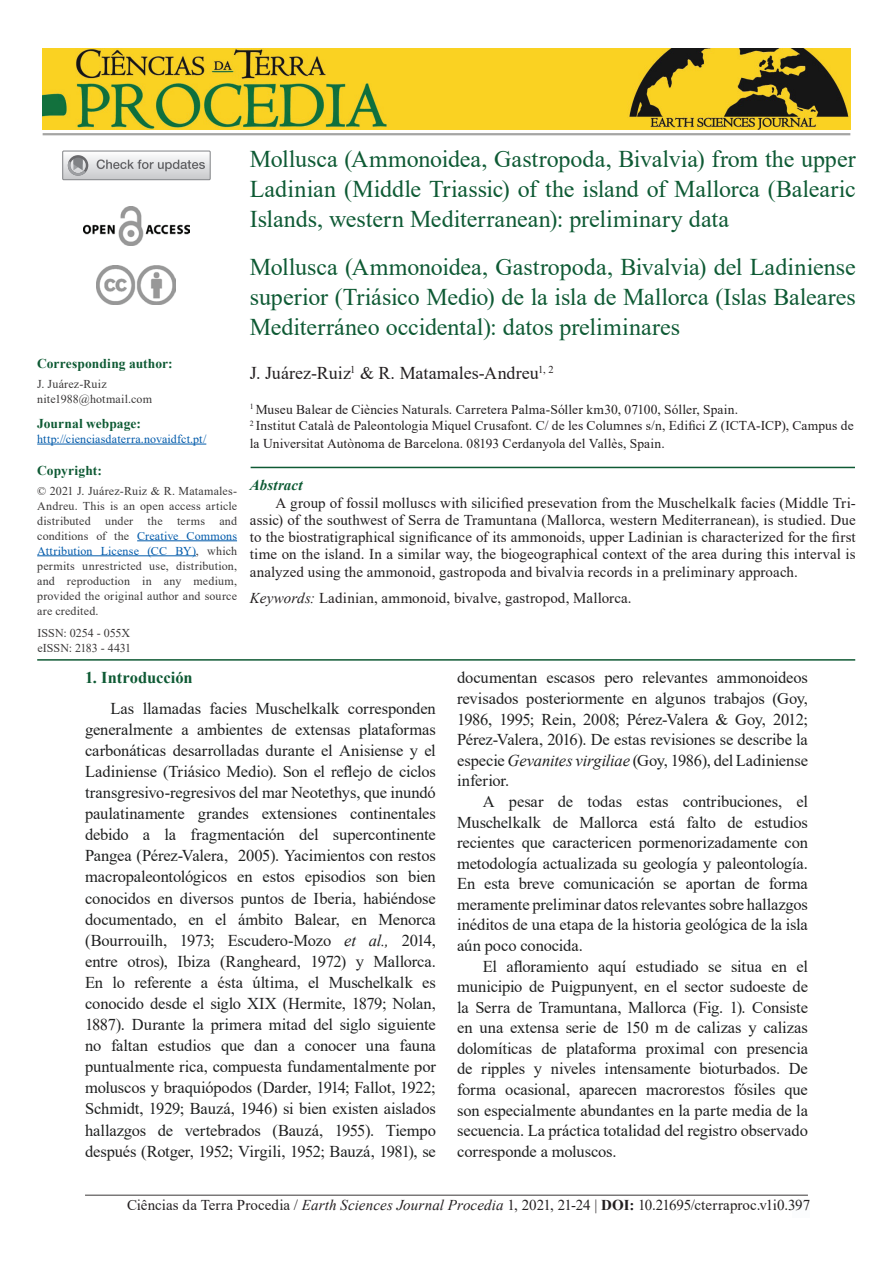
<style>
.page{position:relative;width:893px;height:1263px;background:#fff}
.page>*{position:absolute;margin:0;border:0;box-sizing:border-box;transform-origin:0 0}
.t1{font:24px/30px "Times New Roman";color:#0e5a34;text-align:justify}
.t2{font:18px "Times New Roman";color:#231f20}
.t3{font:16.5px/21.1px "Times New Roman";letter-spacing:-.01em;color:#1f2020;text-align:justify}
.t4{font:700 16.5px "Times New Roman";color:#0e5a34}
.t5{font:15px/17.2px "Times New Roman";letter-spacing:.005em;color:#231f20;text-align:justify}
.t6{font:italic 700 15px "Times New Roman";letter-spacing:.01em;color:#0e5a34}
.t7{font:15px "Times New Roman";color:#3a3838}
.t8{font:13.5px/17.4px "Times New Roman";letter-spacing:.005em;color:#231f20}
.t9{font:700 13.5px "Times New Roman";letter-spacing:.005em;color:#0e5a34}
.t10{font:12px/15px "Times New Roman";letter-spacing:.01em;color:#3a3838}
.t11{font:12px "Times New Roman";letter-spacing:.01em;color:#015aaa}
.s1{color:#015aaa}
.s2{font-style:italic}
.s3{font-weight:700}
</style>
<div class="page">
<hr style="left:85px;top:1195px;width:723px;height:1px;background:#3a3838">
<hr style="left:37px;top:444px;width:169px;height:1px;background:#015aaa">
<hr style="left:137px;top:540px;width:100px;height:1px;background:#015aaa">
<hr style="left:37px;top:555px;width:159px;height:1px;background:#015aaa">
<hr style="left:251px;top:467px;width:604px;height:1px;background:#0e5a34">
<hr style="left:37px;top:659px;width:818px;height:2px;background:#0e5a34">
<hr style="left:43px;top:133px;width:807px;height:2px;background:#a5a5a4">
<img style="left:83px;top:207px;width:106px;height:38px">
<img style="left:97px;top:266px;width:78px;height:38px">
<svg style="left:62px;top:150px;width:149px;height:31px"></svg>
<svg style="left:63px;top:151px;width:147px;height:29px"></svg>
<img style="left:43px;top:48px;width:807px;height:81px">
<div style="left:793px;top:1199px;width:17px;height:19px;background:#fbfcfd"></div>
<p class="t9" style="left:37px;top:354px;width:137px">Corresponding author:</p>
<p class="t10" style="left:37px;top:376px;width:116px">J. Juárez-Ruiz nite1988@hotmail.com</p>
<p class="t9" style="left:37px;top:413px;width:105px">Journal webpage:</p>
<p class="t11" style="left:37px;top:430px;width:171px">http://cienciasdaterra.novaidfct.pt/</p>
<p class="t9" style="left:37px;top:461px;width:66px">Copyright:</p>
<p class="t10" style="left:37px;top:483px;width:201px;text-align:justify">© 2021 J. Juárez-Ruiz &amp; R. Matamales-Andreu. This is an open access article distributed under the terms and conditions of the <span class="s1">Creative Commons Attribution License (CC BY)</span>, which permits unrestricted use, distribution, and reproduction in any medium, provided the original author and source are credited.</p>
<p class="t10" style="left:37px;top:626px;width:95px">ISSN: 0254 - 055X eISSN: 2183 - 4431</p>
<h1 class="t1" style="left:250px;top:143px;width:607px">Mollusca (Ammonoidea, Gastropoda, Bivalvia) from the upper Ladinian (Middle Triassic) of the island of Mallorca (Balearic Islands, western Mediterranean): preliminary data</h1>
<h1 class="t1" style="left:250px;top:252px;width:607px">Mollusca (Ammonoidea, Gastropoda, Bivalvia) del Ladiniense superior (Triásico Medio) de la isla de Mallorca (Islas Baleares Mediterráneo occidental): datos preliminares</h1>
<p class="t2" style="left:250px;top:360px;width:305px">J. Juárez-Ruiz<sup>1</sup> &amp; R. Matamales-Andreu<sup>1,</sup> <sup>2</sup></p>
<p class="t8" style="left:250px;top:400px;width:605px"><sup>1</sup> Museu Balear de Ciències Naturals. Carretera Palma-Sóller km30, 07100, Sóller, Spain.<br><sup>2</sup> Institut Català de Paleontologia Miquel Crusafont. C/ de les Columnes s/n, Edifici Z (ICTA-ICP), Campus de la Universitat Autònoma de Barcelona. 08193 Cerdanyola del Vallès, Spain.</p>
<p class="t6" style="left:250px;top:475px;width:54px">Abstract</p>
<p class="t5" style="left:250px;top:493px;width:607px;text-indent:26px">A group of fossil molluscs with silicified presevation from the Muschelkalk facies (Middle Tri&shy;assic) of the southwest of Serra de Tramuntana (Mallorca, western Mediterranean), is studied. Due to the biostratigraphical significance of its ammonoids, upper Ladinian is characterized for the first time on the island. In a similar way, the biogeographical context of the area during this interval is analyzed using the ammonoid, gastropoda and bivalvia records in a preliminary approach.</p>
<p class="t5" style="left:250px;top:589px;width:383px"><span class="s2">Keywords:</span> Ladinian, ammonoid, bivalve, gastropod, Mallorca.</p>
<p class="t4" style="left:85px;top:666px;width:109px">1. Introducción</p>
<p class="t3" style="left:85px;top:697px;width:352px;text-indent:26px">Las llamadas facies Muschelkalk corresponden generalmente a ambientes de extensas plataformas carbonáticas desarrolladas durante el Anisiense y el Ladiniense (Triásico Medio). Son el reflejo de ciclos transgresivo-regresivos del mar Neotethys, que inundó paulatinamente grandes extensiones continentales debido a la fragmentación del supercontinente Pangea (Pérez-Valera, 2005). Yacimientos con restos macropaleontológicos en estos episodios son bien conocidos en diversos puntos de Iberia, habiéndose documentado, en el ámbito Balear, en Menorca (Bourrouilh, 1973; Escudero-Mozo <span class="s2">et al.,</span> 2014, entre otros), Ibiza (Rangheard, 1972) y Mallorca.<br>En lo referente a ésta última, el Muschelkalk es conocido desde el siglo XIX (Hermite, 1879; Nolan, 1887). Durante la primera mitad del siglo siguiente no faltan estudios que dan a conocer una fauna puntualmente rica, compuesta fundamentalmente por moluscos y braquiópodos (Darder, 1914; Fallot, 1922; Schmidt, 1929; Bauzá, 1946) si bien existen aislados hallazgos de vertebrados (Bauzá, 1955). Tiempo después (Rotger, 1952; Virgili, 1952; Bauzá, 1981), se</p>
<p class="t3" style="left:457px;top:667px;width:352px;line-height:20.5px">documentan escasos pero relevantes ammonoideos revisados posteriormente en algunos trabajos (Goy, 1986, 1995; Rein, 2008; Pérez-Valera &amp; Goy, 2012; Pérez-Valera, 2016). De estas revisiones se describe la especie <span class="s2">Gevanites virgiliae</span> (Goy, 1986), del Ladiniense inferior.</p>
<p class="t3" style="left:457px;top:791px;width:352px;line-height:20.5px;text-indent:26px">A pesar de todas estas contribuciones, el Muschelkalk de Mallorca está falto de estudios recientes que caractericen pormenorizadamente con metodología actualizada su geología y paleontología.<br>En esta breve comunicación se aportan de forma meramente preliminar datos relevantes sobre hallazgos inéditos de una etapa de la historia geológica de la isla aún poco conocida.</p>
<p class="t3" style="left:457px;top:955px;width:352px;line-height:20.5px;text-indent:26px">El afloramiento aquí estudiado se situa en el municipio de Puigpunyent, en el sector sudoeste de la Serra de Tramuntana, Mallorca (Fig. 1). Consiste en una extensa serie de 150 m de calizas y calizas dolomíticas de plataforma proximal con presencia de ripples y niveles intensamente bioturbados. De forma ocasional, aparecen macrorestos fósiles que son especialmente abundantes en la parte media de la secuencia. La práctica totalidad del registro observado corresponde a moluscos.</p>
<p class="t5" style="left:127px;top:1195px;width:685px">Ciências da Terra Procedia / <span class="s2">Earth Sciences Journal Procedia</span> 1, 2021, 21-24 | <span class="s3">DOI:</span> 10.21695/cterraproc.v1i0.397</p>
<p class="t7" style="left:794px;top:1194px;width:16px">21</p>
</div>
